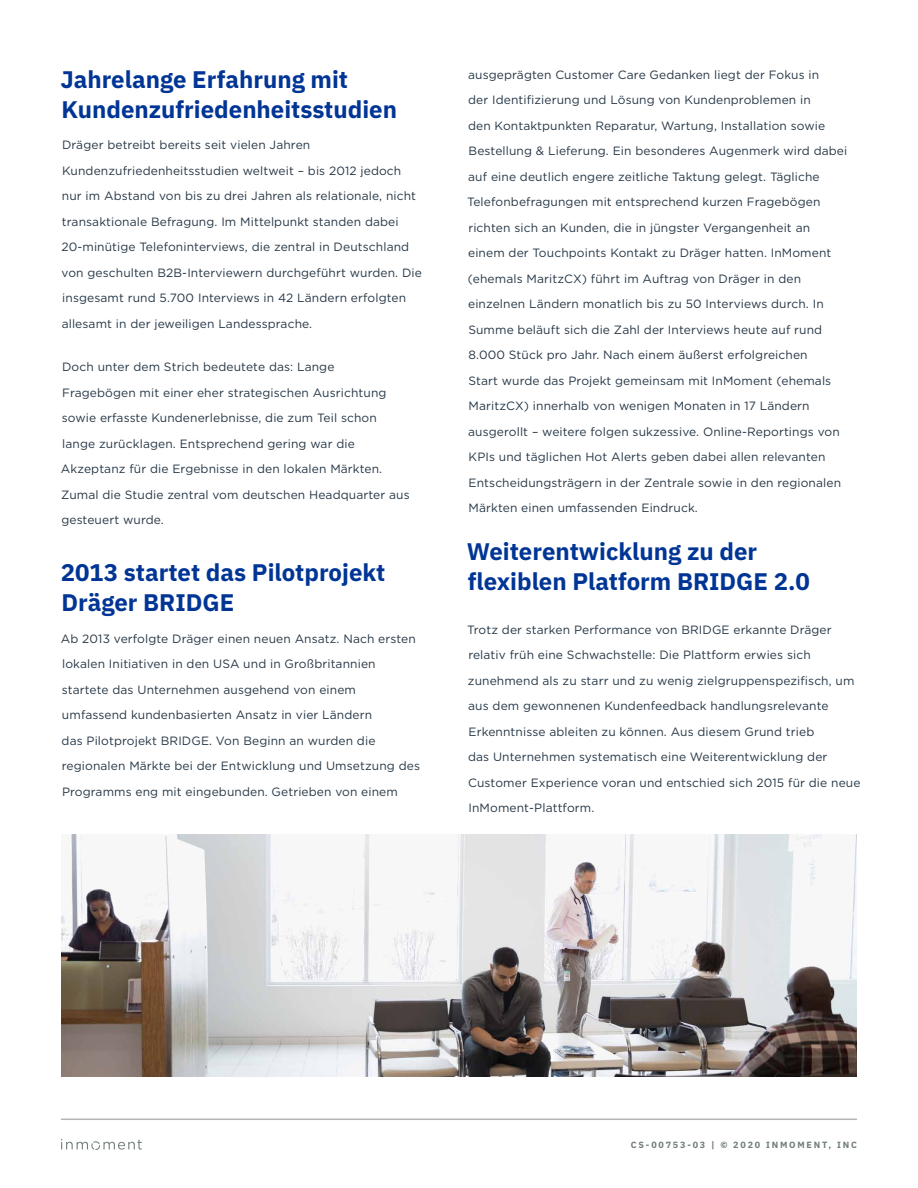
<style>
.page{position:relative;width:918px;height:1188px;background:#fff}
.page>*{position:absolute;margin:0;border:0;box-sizing:border-box;transform-origin:0 0}
.t1{font:700 24px/30px "IBM Plex Sans";color:#003595}
.t2{font:12px/25.5px "Gotham";letter-spacing:.01em;color:#263746}
.t3{font:700 9px "IBM Plex Sans";letter-spacing:.2em;color:#717d7c}
</style>
<div class="page">
<svg style="left:61px;top:1139px;width:81px;height:11px"></svg>
<hr style="left:61px;top:1119px;width:796px;height:1px;background:#b3b4b3">
<img style="left:62px;top:835px;width:795px;height:242px">
<h1 class="t1" style="left:60px;top:62px;width:338px">Jahrelange Erfahrung mit<br>Kundenzufriedenheitsstudien</h1>
<p class="t2" style="left:61px;top:132px;width:362px">Dräger betreibt bereits seit vielen Jahren Kundenzufriedenheitsstudien weltweit – bis 2012 jedoch nur im Abstand von bis zu drei Jahren als relationale, nicht transaktionale Befragung. Im Mittelpunkt standen dabei 20-minütige Telefoninterviews, die zentral in Deutschland von geschulten B2B-Interviewern durchgeführt wurden. Die insgesamt rund 5.700 Interviews in 42 Ländern erfolgten allesamt in der jeweiligen Landessprache.</p>
<p class="t2" style="left:61px;top:354px;width:350px">Doch unter dem Strich bedeutete das: Lange Fragebögen mit einer eher strategischen Ausrichtung sowie erfasste Kundenerlebnisse, die zum Teil schon lange zurücklagen. Entsprechend gering war die Akzeptanz für die Ergebnisse in den lokalen Märkten.<br>Zumal die Studie zentral vom deutschen Headquarter aus gesteuert wurde.</p>
<h1 class="t1" style="left:61px;top:556px;width:326px">2013 startet das Pilotprojekt<br>Dräger BRIDGE</h1>
<p class="t2" style="left:61px;top:625px;width:361px">Ab 2013 verfolgte Dräger einen neuen Ansatz. Nach ersten lokalen Initiativen in den USA und in Großbritannien startete das Unternehmen ausgehend von einem umfassend kundenbasierten Ansatz in vier Ländern<br>das Pilotprojekt BRIDGE. Von Beginn an wurden die regionalen Märkte bei der Entwicklung und Umsetzung des Programms eng mit eingebunden. Getrieben von einem</p>
<p class="t2" style="left:467px;top:61px;width:382px">ausgeprägten Customer Care Gedanken liegt der Fokus in<br>der Identifizierung und Lösung von Kundenproblemen in<br>den Kontaktpunkten Reparatur, Wartung, Installation sowie Bestellung &amp; Lieferung. Ein besonderes Augenmerk wird dabei auf eine deutlich engere zeitliche Taktung gelegt. Tägliche Telefonbefragungen mit entsprechend kurzen Fragebögen richten sich an Kunden, die in jüngster Vergangenheit an einem der Touchpoints Kontakt zu Dräger hatten. InMoment (ehemals MaritzCX) führt im Auftrag von Dräger in den einzelnen Ländern monatlich bis zu 50 Interviews durch. In Summe beläuft sich die Zahl der Interviews heute auf rund 8.000 Stück pro Jahr. Nach einem äußerst erfolgreichen<br>Start wurde das Projekt gemeinsam mit InMoment (ehemals MaritzCX) innerhalb von wenigen Monaten in 17 Ländern ausgerollt – weitere folgen sukzessive. Online-Reportings von KPIs und täglichen Hot Alerts geben dabei allen relevanten Entscheidungsträgern in der Zentrale sowie in den regionalen Märkten einen umfassenden Eindruck.</p>
<h1 class="t1" style="left:467px;top:535px;width:345px">Weiterentwicklung zu der flexiblen Platform BRIDGE 2.0</h1>
<p class="t2" style="left:467px;top:616px;width:395px">Trotz der starken Performance von BRIDGE erkannte Dräger relativ früh eine Schwachstelle: Die Plattform erwies sich zunehmend als zu starr und zu wenig zielgruppenspezifisch, um aus dem gewonnenen Kundenfeedback handlungsrelevante Erkenntnisse ableiten zu können. Aus diesem Grund trieb<br>das Unternehmen systematisch eine Weiterentwicklung der Customer Experience voran und entschied sich 2015 für die neue InMoment-Plattform.</p>
<p class="t3" style="left:631px;top:1138px;width:228px">CS-00753-03 | © 2020 INMOMENT, INC</p>
</div>
